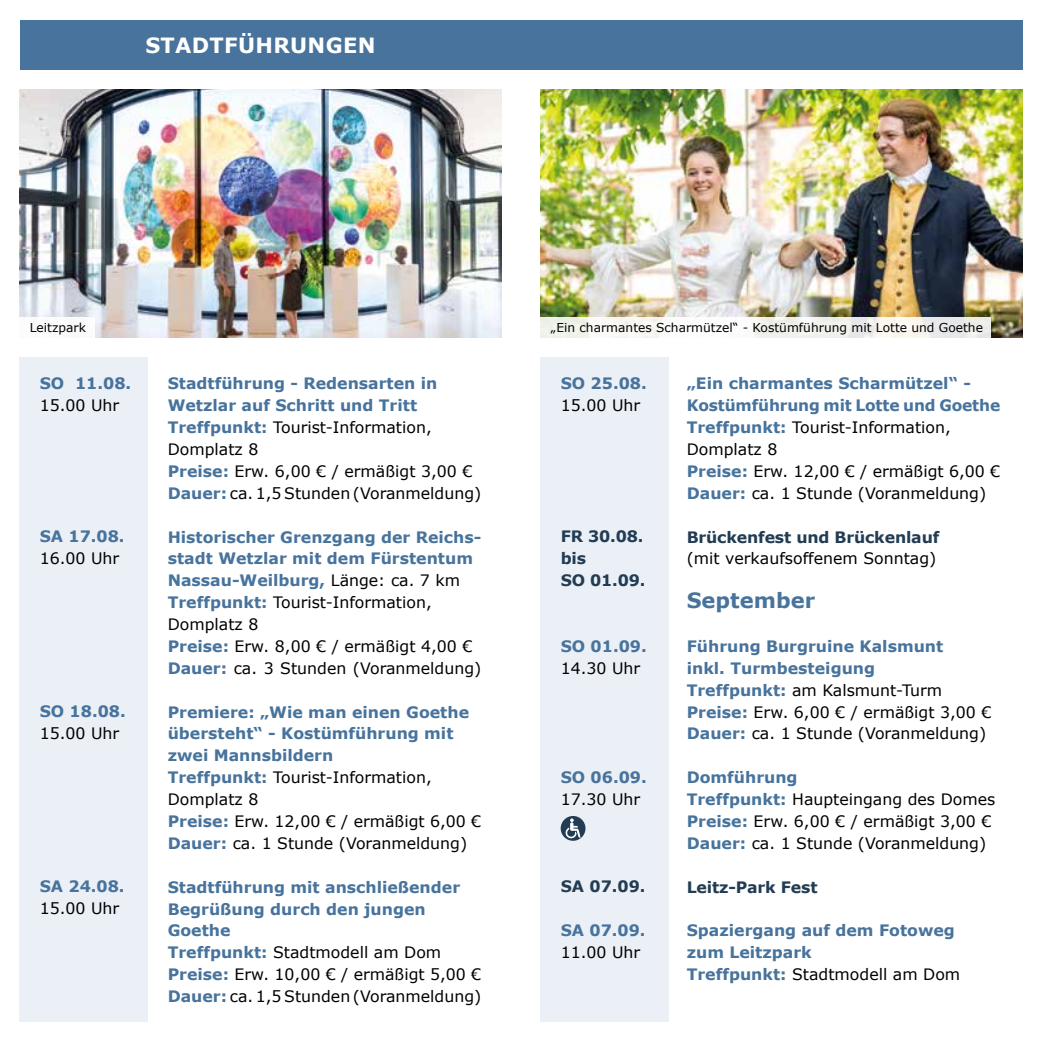
<style>
.page{position:relative;width:1042px;height:1042px;background:#fff}
.page>*{position:absolute;margin:0;border:0;box-sizing:border-box;transform-origin:0 0}
.t1{font:700 21px "Verdana";letter-spacing:.015em;color:#fff}
.t2{font:700 21px "Verdana";color:#47739c}
.t3{font:700 15.75px/21.9px "Verdana";color:#47739c}
.t4{font:15.75px/21.9px "Verdana";color:#000}
.t5{font:700 15.75px/21.9px "Verdana";letter-spacing:-.01em;color:#223c53}
.t6{font:12.25px "Verdana";color:#000}
.s1{font-weight:700;color:#47739c}
.s2{font-weight:400;color:#000}
</style>
<div class="page">
<div style="left:20px;top:357px;width:128px;height:665px;background:#ebeff6"></div>
<div style="left:541px;top:357px;width:128px;height:665px;background:#ebeff6"></div>
<div style="left:20px;top:20px;width:1002px;height:49px;background:#47739c"></div>
<div style="left:561px;top:816px;width:24px;height:25px;background:#223c53;border-radius:50%"></div>
<svg style="left:565px;top:818px;width:15px;height:20px"></svg>
<img style="left:541px;top:89px;width:481px;height:248px">
<svg style="left:540px;top:317px;width:450px;height:21px;fill:#f4f3ee"></svg>
<img style="left:20px;top:89px;width:481px;height:248px">
<div style="left:0;top:317px;width:94px;height:25px;background:#fff"></div>
<h1 class="t1" style="left:145px;top:30px;width:232px">STADTFÜHRUNGEN</h1>
<p class="t6" style="left:30px;top:319px;width:58px">Leitzpark</p>
<p class="t6" style="left:551px;top:319px;width:434px">„Ein charmantes Scharmützel“ - Kostümführung mit Lotte und Goethe</p>
<p class="t3" style="left:40px;top:372px;width:93px">SO 11.08.</p>
<p class="t4" style="left:40px;top:394px;width:81px">15.00 Uhr</p>
<p class="t3" style="left:40px;top:525px;width:86px">SA 17.08.</p>
<p class="t4" style="left:40px;top:547px;width:81px">16.00 Uhr</p>
<p class="t3" style="left:40px;top:700px;width:88px">SO 18.08.</p>
<p class="t4" style="left:40px;top:722px;width:81px">15.00 Uhr</p>
<p class="t3" style="left:40px;top:875px;width:86px">SA 24.08.</p>
<p class="t4" style="left:40px;top:897px;width:81px">15.00 Uhr</p>
<p class="t4" style="left:168px;top:372px;width:315px"><span class="s1">Stadtführung - Redensarten in<br>Wetzlar auf Schritt und Tritt<br>Treffpunkt:</span> Tourist-Information,<br>Domplatz 8<br><span class="s1">Preise:</span> Erw. 6,00 € / ermäßigt 3,00 €<br><span class="s1">Dauer:</span> ca. 1,5 Stunden (Voranmeldung)</p>
<p class="t3" style="left:168px;top:525px;width:315px">Historischer Grenzgang der Reichs&shy;stadt Wetzlar mit dem Fürstentum<br>Nassau-Weilburg, <span class="s2">Länge: ca. 7 km<br></span>Treffpunkt: <span class="s2">Tourist-Information,<br>Domplatz 8<br></span>Preise: <span class="s2">Erw. 8,00 € / ermäßigt 4,00 €<br></span>Dauer: <span class="s2">ca. 3 Stunden (Voranmeldung)</span></p>
<p class="t3" style="left:168px;top:700px;width:315px">Premiere: „Wie man einen Goethe übersteht“ - Kostümführung mit zwei Mannsbildern<br>Treffpunkt: <span class="s2">Tourist-Information,<br>Domplatz 8<br></span>Preise: <span class="s2">Erw. 12,00 € / ermäßigt 6,00 €<br></span>Dauer: <span class="s2">ca. 1 Stunde (Voranmeldung)</span></p>
<p class="t3" style="left:168px;top:875px;width:315px">Stadtführung mit anschließender<br>Begrüßung durch den jungen<br>Goethe<br>Treffpunkt: <span class="s2">Stadtmodell am Dom<br></span>Preise: <span class="s2">Erw. 10,00 € / ermäßigt 5,00 €<br></span>Dauer: <span class="s2">ca. 1,5 Stunden (Voranmeldung)</span></p>
<p class="t3" style="left:561px;top:372px;width:88px">SO 25.08.</p>
<p class="t4" style="left:561px;top:394px;width:81px">15.00 Uhr</p>
<p class="t5" style="left:561px;top:525px;width:86px">FR 30.08. bis<br>SO 01.09.</p>
<p class="t3" style="left:561px;top:635px;width:88px">SO 01.09.</p>
<p class="t4" style="left:561px;top:657px;width:81px">14.30 Uhr</p>
<p class="t3" style="left:561px;top:766px;width:88px">SO 06.09.</p>
<p class="t4" style="left:561px;top:788px;width:81px">17.30 Uhr</p>
<p class="t5" style="left:561px;top:875px;width:86px">SA 07.09.</p>
<p class="t3" style="left:561px;top:919px;width:86px">SA 07.09.</p>
<p class="t4" style="left:561px;top:941px;width:81px">11.00 Uhr</p>
<p class="t3" style="left:687px;top:372px;width:315px">„Ein charmantes Scharmützel“ -<br>Kostümführung mit Lotte und Goethe<br>Treffpunkt: <span class="s2">Tourist-Information,<br>Domplatz 8<br></span>Preise: <span class="s2">Erw. 12,00 € / ermäßigt 6,00 €<br></span>Dauer: <span class="s2">ca. 1 Stunde (Voranmeldung)</span></p>
<p class="t5" style="left:687px;top:525px;width:254px">Brückenfest und Brückenlauf</p>
<p class="t4" style="left:687px;top:547px;width:251px">(mit verkaufsoffenem Sonntag)</p>
<h1 class="t2" style="left:687px;top:585px;width:130px">September</h1>
<p class="t3" style="left:687px;top:635px;width:306px">Führung Burgruine Kalsmunt<br>inkl. Turmbesteigung<br>Treffpunkt: <span class="s2">am Kalsmunt-Turm<br></span>Preise: <span class="s2">Erw. 6,00 € / ermäßigt 3,00 €<br></span>Dauer: <span class="s2">ca. 1 Stunde (Voranmeldung)</span></p>
<p class="t4" style="left:687px;top:766px;width:310px"><span class="s1">Domführung<br>Treffpunkt:</span> Haupteingang des Domes<br><span class="s1">Preise:</span> Erw. 6,00 € / ermäßigt 3,00 €<br><span class="s1">Dauer:</span> ca. 1 Stunde (Voranmeldung)</p>
<p class="t5" style="left:687px;top:875px;width:132px">Leitz-Park Fest</p>
<p class="t3" style="left:687px;top:919px;width:275px">Spaziergang auf dem Fotoweg zum Leitzpark<br>Treffpunkt: <span class="s2">Stadtmodell am Dom</span></p>
</div>
